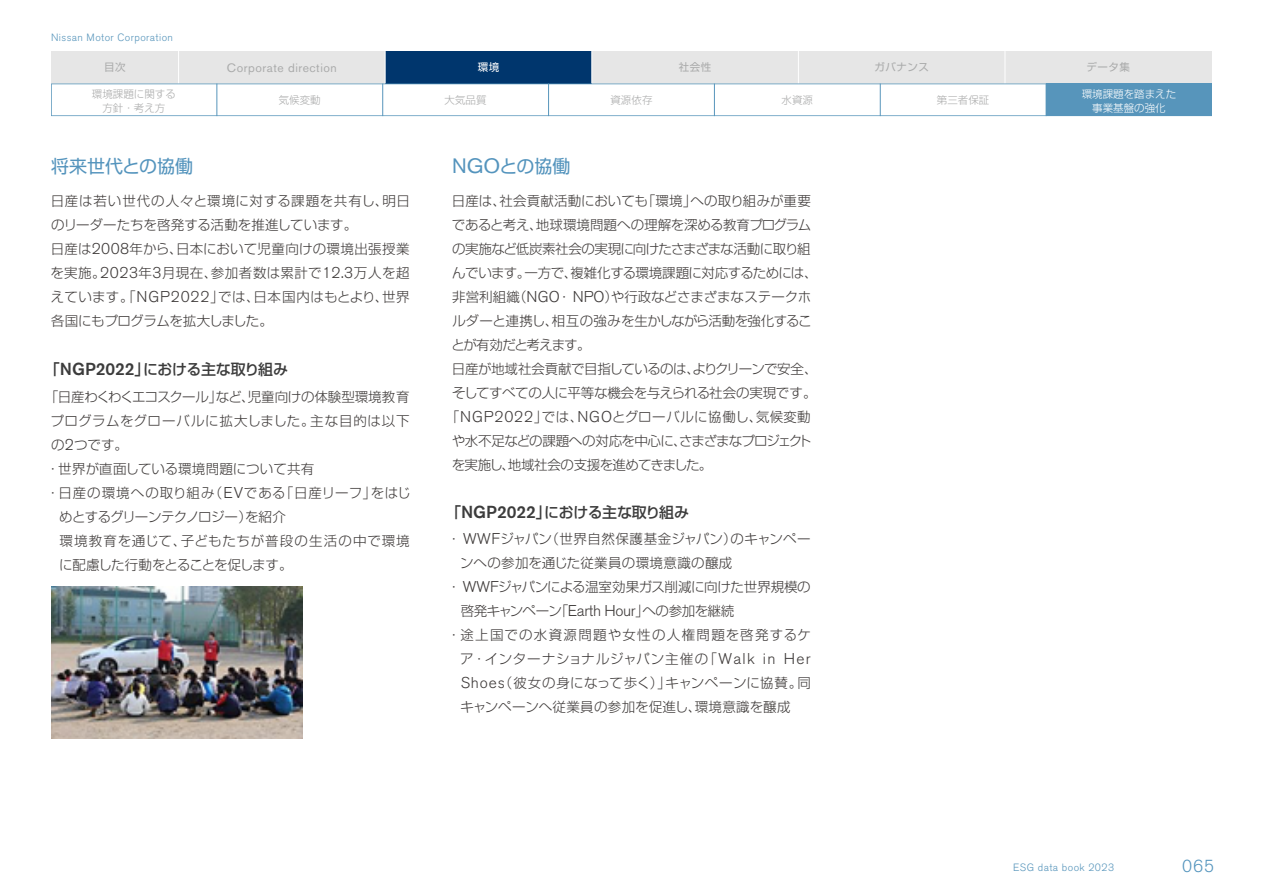
<style>
.page{position:relative;width:1263px;height:893px;background:#fff}
.page>*{position:absolute;margin:0;border:0;box-sizing:border-box;transform-origin:0 0}
.t1{font:18px "Shin Go Pro";color:#5494bd}
.t2{font:300 17.25px "Nissan Pro";color:#5394bd}
.t3{font:500 15px "Shin Go Pro";letter-spacing:-.03em;color:#3c3c3c}
.t4{font:300 13.5px/24px "Shin Go Pro";letter-spacing:.015em;color:#3e3a39}
.t5{font:300 13.5px "Shin Go Pro";letter-spacing:-.01em;color:#3e3a39}
.t6{font:300 13.5px "Shin Go Pro";letter-spacing:-.03em;color:#3e3a39}
.t7{font:300 13.5px "Shin Go Pro";letter-spacing:-.035em;color:#3e3a39}
.t8{font:300 13.5px "Shin Go Pro";letter-spacing:.025em;color:#3e3a39}
.t9{font:300 13.5px "Shin Go Pro";letter-spacing:-.055em;color:#3e3a39}
.t10{font:300 13.5px "Shin Go Pro";letter-spacing:.06em;color:#3e3a39}
.t11{font:300 13.5px "Shin Go Pro";letter-spacing:-.04em;color:#3e3a39}
.t12{font:300 13.5px "Shin Go Pro";letter-spacing:.01em;color:#3e3a39}
.t13{font:300 13.5px "Shin Go Pro";letter-spacing:.04em;color:#3e3a39}
.t14{font:300 13.5px "Shin Go Pro";letter-spacing:.045em;color:#3e3a39}
.t15{font:300 13.5px "Shin Go Pro";letter-spacing:.065em;color:#3e3a39}
.t16{font:300 13.5px "Shin Go Pro";letter-spacing:.1em;color:#3e3a39}
.t17{font:300 13.5px "Shin Go Pro";letter-spacing:-.06em;color:#3e3a39}
.t18{font:300 13.5px "Shin Go Pro";letter-spacing:-.065em;color:#3e3a39}
.t19{font:300 13.5px "Shin Go Pro";letter-spacing:-.075em;color:#3e3a39}
.t20{font:12.15px "Nissan Pro";letter-spacing:.045em;color:#aaabab}
.t21{font:300 10.5px "Nissan Pro";letter-spacing:.04em;color:#5795bb}
.t22{font:300 10.5px/13.5px "Shin Go Pro";color:#aaabab;text-align:center}
.t23{font:300 10.5px/13.5px "Shin Go Pro";color:#fff;text-align:center}
.t24{font:10.5px "Shin Go Pro";letter-spacing:.05em;color:#aaabab}
.t25{font:10.5px "Shin Go Pro";color:#fff}
.s1{font-family:"Nissan Pro";font-size:15.45px}
.s2{font-family:"Nissan Pro";font-size:17.25px}
.s3{font-family:"Nissan Pro";font-size:20.7px}
</style>
<div class="page">
<div style="left:51px;top:51px;width:1161px;height:33px;background:#e6e6e6"></div>
<div style="left:385px;top:51px;width:207px;height:33px;background:#00366d"></div>
<hr style="left:178px;top:51px;width:1px;height:33px;background:#fff">
<hr style="left:385px;top:51px;width:1px;height:33px;background:#fff">
<hr style="left:591px;top:51px;width:1px;height:33px;background:#fff">
<hr style="left:798px;top:51px;width:1px;height:33px;background:#fff">
<hr style="left:1004px;top:51px;width:1px;height:33px;background:#fff">
<svg style="left:51px;top:84px;width:995px;height:32px"></svg>
<hr style="left:216px;top:84px;width:1px;height:32px;background:#5795bb">
<hr style="left:382px;top:84px;width:1px;height:32px;background:#5795bb">
<hr style="left:548px;top:84px;width:1px;height:32px;background:#5795bb">
<hr style="left:714px;top:84px;width:1px;height:32px;background:#5795bb">
<hr style="left:880px;top:84px;width:1px;height:32px;background:#5795bb">
<div style="left:1046px;top:84px;width:166px;height:32px;background:#5795bb"></div>
<img style="left:51px;top:586px;width:251px;height:152px">
<p class="t21" style="left:51px;top:30px;width:124px">Nissan Motor Corporation</p>
<p class="t24" style="left:104px;top:58px;width:23px">目次</p>
<p class="t20" style="left:227px;top:60px;width:111px">Corporate direction</p>
<p class="t25" style="left:478px;top:58px;width:23px">環境</p>
<p class="t24" style="left:679px;top:58px;width:34px">社会性</p>
<p class="t24" style="left:874px;top:58px;width:56px">ガバナンス</p>
<p class="t24" style="left:1086px;top:58px;width:45px">データ集</p>
<p class="t22" style="left:92px;top:86px;width:85px">環境課題に関する方針・考え方</p>
<p class="t22" style="left:279px;top:92px;width:43px">気候変動</p>
<h1 class="t1" style="left:51px;top:152px;width:143px">将来世代との協働</h1>
<p class="t4" style="left:51px;top:187px;width:361px">日産は若い世代の人々と環境に対する課題を共有し、明日のリーダーたちを啓発する活動を推進しています。<br>日産は<span class="s1">2008</span>年から、日本において児童向けの環境出張授業を実施。<span class="s1">2023</span>年<span class="s1">3</span>月現在、参加者数は累計で<span class="s1">12.3</span>万人を超えています。「<span class="s1">NGP2022</span>」では、日本国内はもとより、世界各国にもプログラムを拡大しました。</p>
<p class="t3" style="left:45px;top:357px;width:245px">「<span class="s2">NGP2022</span>」における主な取り組み</p>
<p class="t5" style="left:45px;top:385px;width:366px">「日産わくわくエコスクール」など、児童向けの体験型環境教育</p>
<p class="t14" style="left:50px;top:409px;width:361px">プログラムをグローバルに拡大しました。主な目的は以下</p>
<p class="t5" style="left:51px;top:433px;width:78px">の<span class="s1">2</span>つです。</p>
<p class="t5" style="left:46px;top:457px;width:270px">・世界が直面している環境問題について共有</p>
<p class="t10" style="left:46px;top:481px;width:366px">・日産の環境への取り組み（<span class="s1">EV</span>である「日産リーフ」をはじ</p>
<p class="t17" style="left:59px;top:505px;width:228px">めとするグリーンテクノロジー）を紹介</p>
<p class="t15" style="left:60px;top:529px;width:352px">環境教育を通じて、子どもたちが普段の生活の中で環境</p>
<p class="t18" style="left:59px;top:553px;width:235px">に配慮した行動をとることを促します。</p>
<p class="t22" style="left:445px;top:92px;width:43px">大気品質</p>
<p class="t22" style="left:610px;top:92px;width:43px">資源依存</p>
<p class="t22" style="left:781px;top:92px;width:33px">水資源</p>
<p class="t22" style="left:937px;top:92px;width:54px">第三者保証</p>
<p class="t23" style="left:1082px;top:86px;width:96px">環境課題を踏まえた事業基盤の強化</p>
<h1 class="t1" style="left:452px;top:152px;width:120px"><span class="s3">NGO</span>との協働</h1>
<p class="t5" style="left:452px;top:190px;width:360px">日産は、社会貢献活動においても「環境」への取り組みが重要</p>
<p class="t5" style="left:452px;top:214px;width:361px">であると考え、地球環境問題への理解を深める教育プログラム</p>
<p class="t11" style="left:452px;top:238px;width:360px">の実施など低炭素社会の実現に向けたさまざまな活動に取り組</p>
<p class="t6" style="left:452px;top:262px;width:367px">んでいます。一方で、複雑化する環境課題に対応するためには、</p>
<p class="t5" style="left:452px;top:286px;width:361px">非営利組織（<span class="s1">NGO</span>・<span class="s1">NPO</span>）や行政などさまざまなステークホ</p>
<p class="t7" style="left:452px;top:310px;width:361px">ルダーと連携し、相互の強みを生かしながら活動を強化するこ</p>
<p class="t19" style="left:451px;top:334px;width:141px">とが有効だと考えます。</p>
<p class="t6" style="left:452px;top:358px;width:367px">日産が地域社会貢献で目指しているのは、よりクリーンで安全、</p>
<p class="t6" style="left:452px;top:382px;width:366px">そしてすべての人に平等な機会を与えられる社会の実現です。</p>
<p class="t4" style="left:446px;top:403px;width:366px">「<span class="s1">NGP2022</span>」では、<span class="s1">NGO</span>とグローバルに協働し、気候変動</p>
<p class="t9" style="left:452px;top:430px;width:361px">や水不足などの課題への対応を中心に、さまざまなプロジェクト</p>
<p class="t9" style="left:452px;top:454px;width:262px">を実施し、地域社会の支援を進めてきました。</p>
<p class="t3" style="left:446px;top:500px;width:245px">「<span class="s2">NGP2022</span>」における主な取り組み</p>
<p class="t12" style="left:447px;top:528px;width:365px">・ <span class="s1">WWF</span>ジャパン（世界自然保護基金ジャパン）のキャンペー</p>
<p class="t8" style="left:460px;top:552px;width:274px">ンへの参加を通じた従業員の環境意識の醸成</p>
<p class="t7" style="left:447px;top:576px;width:365px">・ <span class="s1">WWF</span>ジャパンによる温室効果ガス削減に向けた世界規模の</p>
<p class="t7" style="left:461px;top:600px;width:275px">啓発キャンペーン「<span class="s1">Earth Hour</span>」への参加を継続</p>
<p class="t16" style="left:447px;top:624px;width:365px">・途上国での水資源問題や女性の人権問題を啓発するケ</p>
<p class="t13" style="left:460px;top:648px;width:352px">ア・インターナショナルジャパン主催の「<span class="s1">Walk in Her</span></p>
<p class="t8" style="left:461px;top:672px;width:352px"><span class="s1">Shoes</span>（彼女の身になって歩く）」キャンペーンに協賛。同</p>
<p class="t8" style="left:460px;top:696px;width:331px">キャンペーンへ従業員の参加を促進し、環境意識を醸成</p>
<p class="t21" style="left:1013px;top:861px;width:103px">ESG data book 2023</p>
<p class="t2" style="left:1182px;top:854px;width:33px">065</p>
</div>
